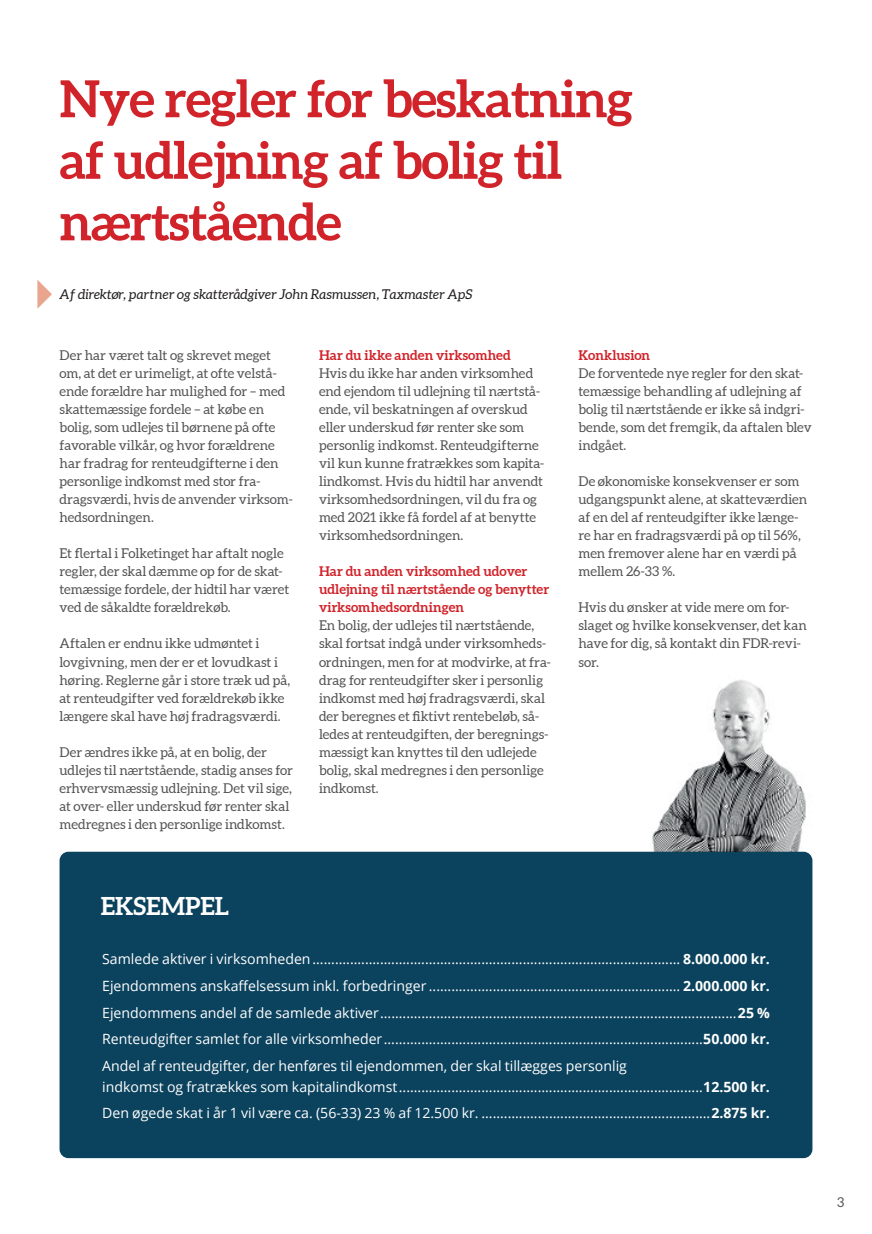
<style>
.page{position:relative;width:872px;height:1234px;background:#fff}
.page>*{position:absolute;margin:0;border:0;box-sizing:border-box;transform-origin:0 0}
.t1{font:700 51px/61.5px "Aleo";letter-spacing:-.02em;color:#d1232a}
.t2{font:700 25.05px "Aleo";color:#fff}
.t3{font:14.1px/26.7px "Open Sans";color:#fff;text-align:justify}
.t4{font:13.5px/18px "Aleo";color:#535355}
.t5{font:700 13.5px/18px "Aleo";letter-spacing:.005em;color:#d1232a}
.t6{font:italic 13.5px "Aleo";color:#231f20}
.s1{font-weight:700}
</style>
<div class="page">
<svg style="left:37px;top:280px;width:15px;height:29px"></svg>
<div style="left:60px;top:851px;width:752px;height:306px;background:#0b425d;border-radius:9px"></div>
<img style="left:652px;top:679px;width:154px;height:172px">
<h1 class="t1" style="left:60px;top:70px;width:575px">Nye regler for beskatning af udlejning af bolig til nærtstående</h1>
<p class="t6" style="left:60px;top:286px;width:414px">Af direktør, partner og skatterådgiver John Rasmussen, Taxmaster ApS</p>
<p class="t4" style="left:60px;top:347px;width:235px">Der har været talt og skrevet meget om, at det er urimeligt, at ofte velstå&shy;ende forældre har mulighed for – med skattemæssige fordele – at købe en bolig, som udlejes til børnene på ofte favorable vilkår, og hvor forældrene har fradrag for renteudgifterne i den personlige indkomst med stor fra&shy;dragsværdi, hvis de anvender virksom&shy;hedsordningen.</p>
<p class="t4" style="left:60px;top:545px;width:231px">Et flertal i Folketinget har aftalt nogle regler, der skal dæmme op for de skat&shy;temæssige fordele, der hidtil har været ved de såkaldte forældrekøb.</p>
<p class="t4" style="left:60px;top:635px;width:232px">Aftalen er endnu ikke udmøntet i lovgivning, men der er et lovudkast i høring. Reglerne går i store træk ud på, at renteudgifter ved forældrekøb ikke længere skal have høj fradragsværdi.</p>
<p class="t4" style="left:60px;top:743px;width:235px">Der ændres ikke på, at en bolig, der udlejes til nærtstående, stadig anses for erhvervsmæssig udlejning. Det vil sige, at over- eller underskud før renter skal medregnes i den personlige indkomst.</p>
<p class="t5" style="left:319px;top:347px;width:193px">Har du ikke anden virksomhed</p>
<p class="t4" style="left:319px;top:365px;width:227px">Hvis du ikke har anden virksomhed end ejendom til udlejning til nærtstå&shy;ende, vil beskatningen af overskud eller underskud før renter ske som personlig indkomst. Renteudgifterne vil kun kunne fratrækkes som kapita&shy;lindkomst. Hvis du hidtil har anvendt virksomhedsordningen, vil du fra og med 2021 ikke få fordel af at benytte virksomhedsordningen.</p>
<p class="t5" style="left:319px;top:563px;width:232px">Har du anden virksomhed udover udlejning til nærtstående og benytter virksomhedsordningen</p>
<p class="t4" style="left:319px;top:617px;width:234px">En bolig, der udlejes til nærtstående, skal fortsat indgå under virksomheds&shy;ordningen, men for at modvirke, at fra&shy;drag for renteudgifter sker i personlig indkomst med høj fradragsværdi, skal der beregnes et fiktivt rentebeløb, så&shy;ledes at renteudgiften, der beregnings&shy;mæssigt kan knyttes til den udlejede bolig, skal medregnes i den personlige indkomst.</p>
<p class="t5" style="left:578px;top:347px;width:73px">Konklusion</p>
<p class="t4" style="left:578px;top:365px;width:235px">De forventede nye regler for den skat&shy;temæssige behandling af udlejning af bolig til nærtstående er ikke så indgri&shy;bende, som det fremgik, da aftalen blev indgået.</p>
<p class="t4" style="left:578px;top:473px;width:230px">De økonomiske konsekvenser er som udgangspunkt alene, at skatteværdien af en del af renteudgifter ikke længe&shy;re har en fradragsværdi på op til 56%, men fremover alene har en værdi på mellem 26-33 %.</p>
<p class="t4" style="left:578px;top:599px;width:230px">Hvis du ønsker at vide mere om for&shy;slaget og hvilke konsekvenser, det kan have for dig, så kontakt din FDR-revi&shy;sor.</p>
<h2 class="t2" style="left:101px;top:889px;width:130px">EKSEMPEL</h2>
<p class="t3" style="left:102px;top:945px;width:669px">Samlede aktiver i virksomheden.................................................................................................. <span class="s1">8.000.000 kr.<br></span>Ejendommens anskaffelsessum inkl. forbedringer ................................................................... <span class="s1">2.000.000 kr.<br></span>Ejendommens andel af de samlede aktiver...............................................................................................<span class="s1">25 % </span>Renteudgifter samlet for alle virksomheder.....................................................................................<span class="s1">50.000 kr.<br></span>Andel af renteudgifter, der henføres til ejendommen, der skal tillægges personlig</p>
<p class="t3" style="left:102px;top:1072px;width:669px">indkomst og fratrækkes som kapitalindkomst.................................................................................<span class="s1">12.500 kr.<br></span>Den øgede skat i år 1 vil være ca. (56-33) 23 % af 12.500 kr. .............................................................<span class="s1">2.875 kr.</span></p>
<p class="t4" style="left:837px;top:1193px;width:9px">3</p>
</div>
